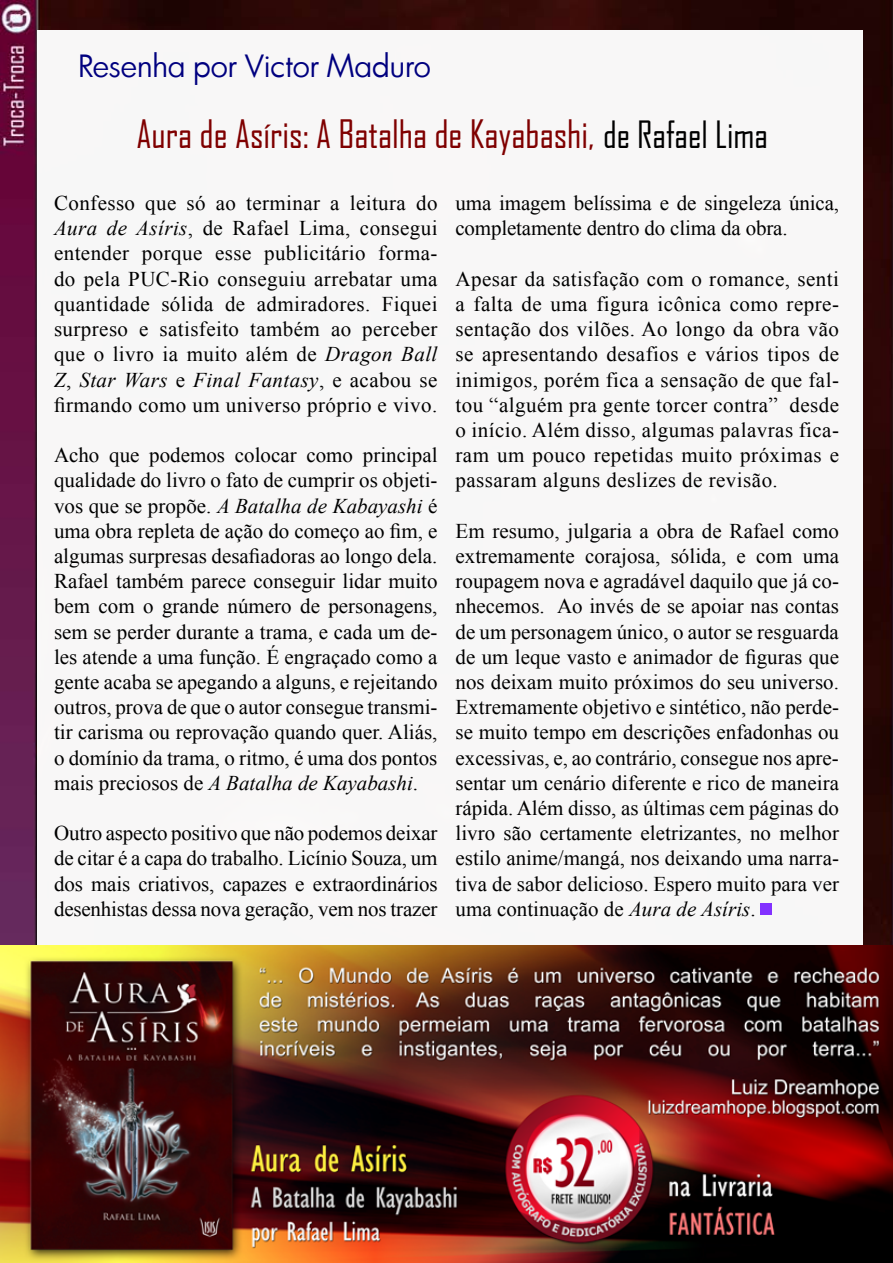
<style>
.page{position:relative;width:893px;height:1263px;background:#fff}
.page>*{position:absolute;margin:0;border:0;box-sizing:border-box;transform-origin:0 0}
.t1{font:37.5px "Agency FB";color:#7f0000}
.t2{font:30px "Luz Sans";color:#00007f}
.t3{font:21px/25.2px "Times New Roman";color:#000;text-align:justify}
.s1{font-size:36px;color:#000}
.s2{font-style:italic}
</style>
<div class="page">
<img style="left:0;top:0;width:893px;height:945px">
<div style="left:38px;top:30px;width:824px;height:1200px;background:#f8f7f7"></div>
<img style="left:0;top:945px;width:893px;height:318px">
<div style="left:760px;top:903px;width:12px;height:12px;background:#8231ff"></div>
<h2 class="t2" style="left:78px;top:46px;width:354px">Resenha por Victor Maduro</h2>
<h1 class="t1" style="left:137px;top:111px;width:633px">Aura de Asíris: A Batalha de Kayabashi, <span class="s1">de Rafael Lima</span></h1>
<p class="t3" style="left:54px;top:190px;width:385px">Confesso que só ao terminar a leitura do <span class="s2">Aura de Asíris</span>, de Rafael Lima, consegui entender porque esse publicitário forma&shy;do pela PUC-Rio conseguiu arrebatar uma quantidade sólida de admiradores. Fiquei surpreso e satisfeito também ao perceber que o livro ia muito além de <span class="s2">Dragon Ball Z</span>, <span class="s2">Star Wars</span> e <span class="s2">Final Fantasy</span>, e acabou se firmando como um universo próprio e vivo.</p>
<p class="t3" style="left:54px;top:442px;width:385px">Acho que podemos colocar como principal qualidade do livro o fato de cumprir os objeti&shy;vos que se propõe. <span class="s2">A Batalha de Kabayashi</span> é uma obra repleta de ação do começo ao fim, e algumas surpresas desafiadoras ao longo dela.<br>Rafael também parece conseguir lidar muito bem com o grande número de personagens, sem se perder durante a trama, e cada um de&shy;les atende a uma função. É engraçado como a gente acaba se apegando a alguns, e rejeitando outros, prova de que o autor consegue transmi&shy;tir carisma ou reprovação quando quer. Aliás, o domínio da trama, o ritmo, é uma dos pontos mais preciosos de <span class="s2">A Batalha de Kayabashi</span>.</p>
<p class="t3" style="left:54px;top:820px;width:385px">Outro aspecto positivo que não podemos deixar de citar é a capa do trabalho. Licínio Souza, um dos mais criativos, capazes e extraordinários desenhistas dessa nova geração, vem nos trazer</p>
<p class="t3" style="left:455px;top:190px;width:385px">uma imagem belíssima e de singeleza única, completamente dentro do clima da obra.</p>
<p class="t3" style="left:455px;top:266px;width:385px">Apesar da satisfação com o romance, senti a falta de uma figura icônica como repre&shy;sentação dos vilões. Ao longo da obra vão se apresentando desafios e vários tipos de inimigos, porém fica a sensação de que fal&shy;tou “alguém pra gente torcer contra” desde o início. Além disso, algumas palavras fica&shy;ram um pouco repetidas muito próximas e passaram alguns deslizes de revisão.</p>
<p class="t3" style="left:455px;top:518px;width:385px">Em resumo, julgaria a obra de Rafael como extremamente corajosa, sólida, e com uma roupagem nova e agradável daquilo que já co&shy;nhecemos. Ao invés de se apoiar nas contas de um personagem único, o autor se resguarda de um leque vasto e animador de figuras que nos deixam muito próximos do seu universo.<br>Extremamente objetivo e sintético, não perde&shy;se muito tempo em descrições enfadonhas ou excessivas, e, ao contrário, consegue nos apre&shy;sentar um cenário diferente e rico de maneira rápida. Além disso, as últimas cem páginas do livro são certamente eletrizantes, no melhor estilo anime/mangá, nos deixando uma narra&shy;tiva de sabor delicioso. Espero muito para ver uma continuação de <span class="s2">Aura de Asíris</span>.</p>
</div>
